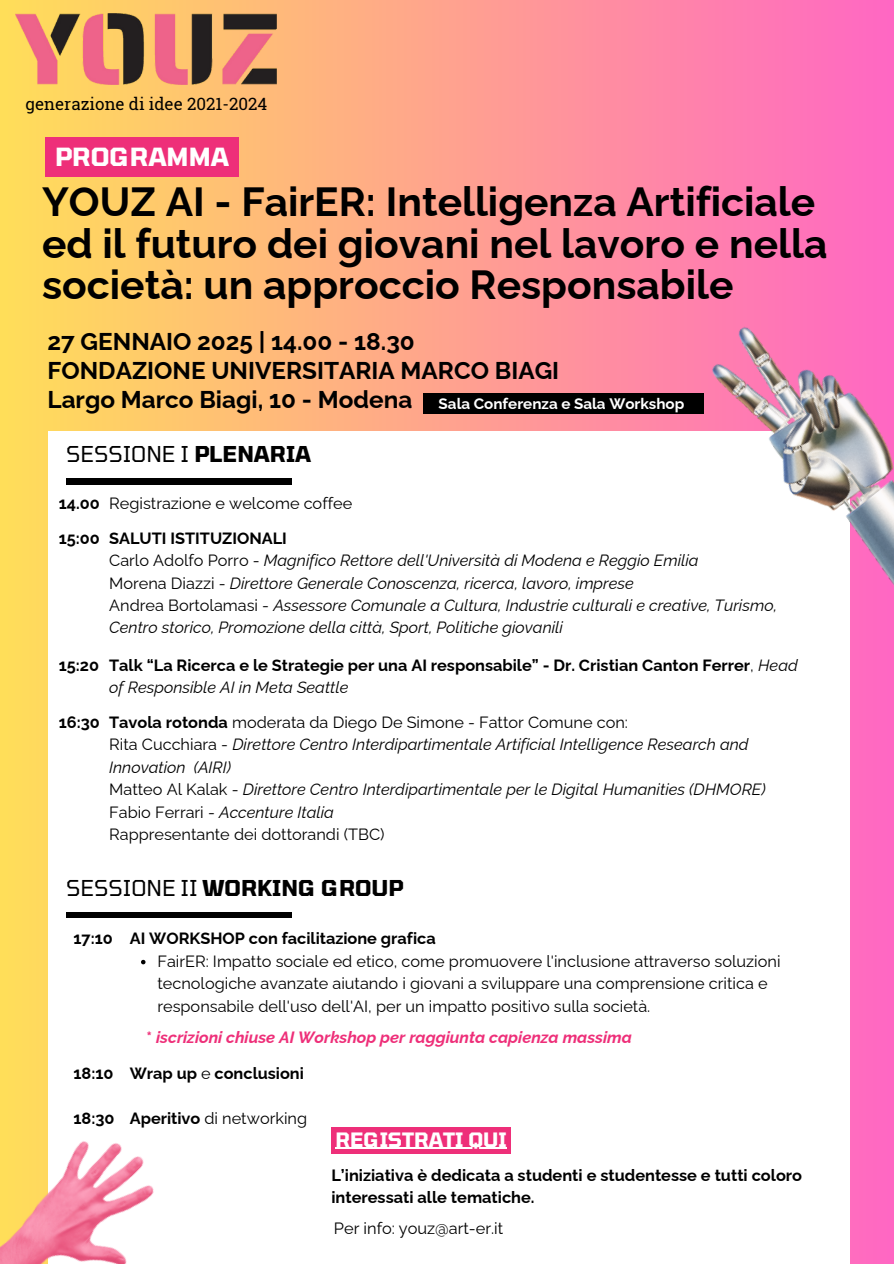
<style>
.page{position:relative;width:894px;height:1264px;background:#fff}
.page>*{position:absolute;margin:0;border:0;box-sizing:border-box;transform-origin:0 0}
.t1{font:700 40.8px/41.7px "Raleway";color:#000}
.t2{font:700 24.9px "Tomorrow";color:#fff}
.t3{font:700 24.3px/28.8px "Raleway";color:#000}
.t4{font:700 21.75px "Tomorrow";color:#000}
.t5{font:21.75px "Tomorrow";color:#000}
.t6{font:700 19.65px "Tomorrow";color:#fff}
.t7{font:16.95px "Roboto Slab";color:#000}
.t8{font:italic 16.35px/22.5px "Raleway";color:#000}
.t9{font:16.35px/22.5px "Raleway";color:#000}
.t10{font:700 16.35px/22.5px "Raleway";color:#000}
.t11{font:italic 700 16.35px "Raleway";color:#ee2f79}
.t12{font:700 15.15px "Raleway";color:#fff}
.s1{font-weight:700}
.s2{font-style:normal}
.s3{font-weight:400}
.s4{font-weight:400;font-style:italic}
</style>
<div class="page">
<div style="left:0;top:0;width:893px;height:1263px;background:linear-gradient(to right,#ffde59,#ff67c3)"></div>
<div style="left:48px;top:432px;width:801px;height:831px;background:#fff"></div>
<svg style="left:141px;top:959px;width:4px;height:5px"></svg>
<div style="left:66px;top:478px;width:225px;height:7px;background:#000"></div>
<div style="left:331px;top:1127px;width:180px;height:26px;background:#ee2f79"></div>
<hr style="left:335px;top:1147px;width:171px;height:1px;background:#fff">
<div style="left:45px;top:137px;width:194px;height:39px;background:#ee2f79"></div>
<img style="left:16px;top:13px;width:261px;height:71px">
<img style="left:692px;top:297px;width:201px;height:315px">
<img style="left:0;top:1048px;width:154px;height:215px">
<div style="left:66px;top:912px;width:225px;height:5px;background:#000"></div>
<div style="left:423px;top:393px;width:280px;height:21px;background:#000"></div>
<p class="t7" style="left:26px;top:92px;width:243px">generazione di idee 2021-2024</p>
<p class="t2" style="left:55px;top:141px;width:175px">PROGRAMMA</p>
<p class="t1" style="left:42px;top:181px;width:786px">YOUZ AI - FairER: Intelligenza Artificiale ed il futuro dei giovani nel lavoro e nella società: un approccio Responsabile</p>
<h5 class="t3" style="left:47px;top:327px;width:513px">27 GENNAIO 2025 | 14.00 - 18.30<br>FONDAZIONE UNIVERSITARIA MARCO BIAGI<br>Largo Marco Biagi, 10 - Modena</h5>
<p class="t5" style="left:66px;top:440px;width:246px">SESSIONE I <span class="s1">PLENARIA</span></p>
<h6 class="t12" style="left:438px;top:394px;width:247px">Sala Conferenza e Sala Workshop</h6>
<p class="t10" style="left:59px;top:491px;width:42px">14.00</p>
<p class="t9" style="left:109px;top:491px;width:244px">Registrazione e welcome coffee</p>
<h2 class="t10" style="left:59px;top:526px;width:43px">15:00</h2>
<h1 class="t10" style="left:109px;top:526px;width:179px">SALUTI ISTITUZIONALI</h1>
<p class="t8" style="left:109px;top:549px;width:590px"><span class="s2">Carlo Adolfo Porro -</span> Magnifico Rettore dell'Università di Modena e Reggio Emilia</p>
<h3 class="t8" style="left:109px;top:571px;width:526px"><span class="s2">Morena Diazzi -</span> Direttore Generale Conoscenza, ricerca, lavoro, imprese</h3>
<p class="t8" style="left:109px;top:594px;width:669px"><span class="s2">Andrea Bortolamasi -</span> Assessore Comunale a Cultura, Industrie culturali e creative, Turismo,<br>Centro storico, Promozione della città, Sport, Politiche giovanili</p>
<h5 class="t10" style="left:59px;top:653px;width:42px">15:20</h5>
<p class="t10" style="left:109px;top:653px;width:690px">Talk “La Ricerca e le Strategie per una AI responsabile” - Dr. Cristian Canton Ferrer<span class="s3">,</span> <span class="s4">Head of Responsible AI in Meta Seattle</span></p>
<p class="t9" style="left:109px;top:710px;width:520px"><span class="s1">Tavola rotonda</span> moderata da Diego De Simone - Fattor Comune con:</p>
<p class="t8" style="left:109px;top:733px;width:640px"><span class="s2">Rita Cucchiara -</span> Direttore Centro Interdipartimentale Artificial Intelligence Research and<br>Innovation (AIRI)</p>
<p class="t8" style="left:109px;top:778px;width:658px"><span class="s2">Matteo Al Kalak -</span> Direttore Centro Interdipartimentale per le Digital Humanities (DHMORE)</p>
<p class="t8" style="left:109px;top:800px;width:226px"><span class="s2">Fabio Ferrari -</span> Accenture Italia</p>
<p class="t9" style="left:109px;top:823px;width:277px">Rappresentante dei dottorandi (TBC)</p>
<p class="t10" style="left:59px;top:710px;width:43px">16:30</p>
<p class="t4" style="left:66px;top:873px;width:338px"><span class="s3">SESSIONE II</span> WORKING GROUP</p>
<p class="t10" style="left:73px;top:927px;width:41px">17:10</p>
<p class="t10" style="left:73px;top:1062px;width:41px">18:10</p>
<p class="t10" style="left:73px;top:1107px;width:42px">18:30</p>
<p class="t10" style="left:130px;top:927px;width:307px">AI WORKSHOP con facilitazione grafica</p>
<p class="t9" style="left:157px;top:949px;width:624px">FairER: Impatto sociale ed etico, come promuovere l'inclusione attraverso soluzioni tecnologiche avanzate aiutando i giovani a sviluppare una comprensione critica e responsabile dell'uso dell'AI, per un impatto positivo sulla società.</p>
<h4 class="t11" style="left:146px;top:1027px;width:487px"><span class="s2">*</span> iscrizioni chiuse AI Workshop per raggiunta capienza massima</h4>
<p class="t10" style="left:130px;top:1062px;width:176px">Wrap up <span class="s3">e</span> conclusioni</p>
<p class="t9" style="left:130px;top:1107px;width:179px"><span class="s1">Aperitivo</span> di networking</p>
<p class="t6" style="left:335px;top:1126px;width:173px">REGISTRATI QUI</p>
<p class="t10" style="left:331px;top:1163px;width:472px">L’iniziativa è dedicata a studenti e studentesse e tutti coloro interessati alle tematiche.</p>
<p class="t9" style="left:334px;top:1216px;width:171px">Per info: youz@art-er.it</p>
</div>
